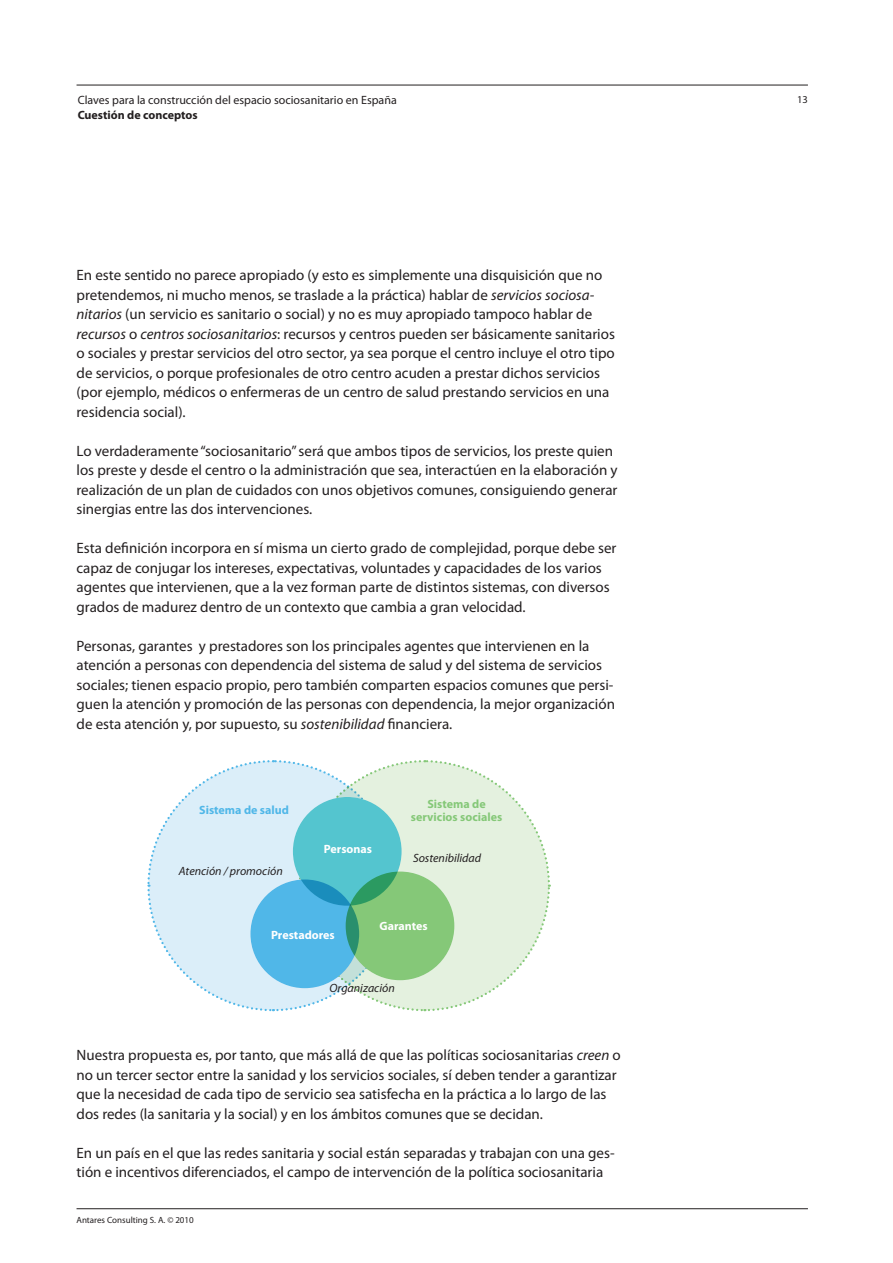
<style>
.page{position:relative;width:893px;height:1263px;background:#fff}
.page>*{position:absolute;margin:0;border:0;box-sizing:border-box;transform-origin:0 0}
.t1{font:15px/19.5px "Myriad Pro";color:#231f20}
.t2{font:12px "Myriad Pro";color:#231f20}
.t3{font:italic 12px "Myriad Pro";color:#231f20}
.t4{font:700 12px "Myriad Pro";color:#fff}
.t5{font:700 12px/13.5px "Myriad Pro";color:#85c878;text-align:center}
.t6{font:700 12px "Myriad Pro";color:#231f20}
.t7{font:700 12px "Myriad Pro";color:#50b7e8}
.t8{font:10.5px "Myriad Pro";color:#231f20}
.t9{font:9px "Myriad Pro";color:#231f20}
.s1{font-style:italic}
</style>
<div class="page">
<hr style="left:77px;top:85px;width:731px;height:1px;background:#231f20">
<hr style="left:77px;top:1208px;width:731px;height:1px;background:#231f20">
<svg style="left:147px;top:760px;width:404px;height:252px"></svg>
<div style="left:250px;top:879px;width:109px;height:109px;background:#50b7e8;border-radius:50%"></div>
<div style="left:293px;top:797px;width:109px;height:109px;background:#54c5cf;border-radius:50%"></div>
<div style="left:346px;top:871px;width:108px;height:109px;background:#85c878;border-radius:50%"></div>
<p class="t2" style="left:78px;top:93px;width:321px">Claves para la construcción del espacio sociosanitario en España</p>
<p class="t6" style="left:78px;top:107px;width:121px">Cuestión de conceptos</p>
<p class="t1" style="left:77px;top:265px;width:540px">En este sentido no parece apropiado (y esto es simplemente una disquisición que no pretendemos, ni mucho menos, se traslade a la práctica) hablar de <span class="s1">servicios sociosa&shy;nitarios</span> (un servicio es sanitario o social) y no es muy apropiado tampoco hablar de <span class="s1">recursos</span> o <span class="s1">centros sociosanitarios</span>: recursos y centros pueden ser básicamente sanitarios o sociales y prestar servicios del otro sector, ya sea porque el centro incluye el otro tipo de servicios, o porque profesionales de otro centro acuden a prestar dichos servicios (por ejemplo, médicos o enfermeras de un centro de salud prestando servicios en una residencia social).</p>
<p class="t1" style="left:77px;top:441px;width:543px">Lo verdaderamente “sociosanitario” será que ambos tipos de servicios, los preste quien los preste y desde el centro o la administración que sea, interactúen en la elaboración y realización de un plan de cuidados con unos objetivos comunes, consiguiendo generar sinergias entre las dos intervenciones.</p>
<p class="t1" style="left:77px;top:538px;width:541px">Esta definición incorpora en sí misma un cierto grado de complejidad, porque debe ser capaz de conjugar los intereses, expectativas, voluntades y capacidades de los varios agentes que intervienen, que a la vez forman parte de distintos sistemas, con diversos grados de madurez dentro de un contexto que cambia a gran velocidad.</p>
<p class="t1" style="left:77px;top:636px;width:540px">Personas, garantes y prestadores son los principales agentes que intervienen en la atención a personas con dependencia del sistema de salud y del sistema de servicios sociales; tienen espacio propio, pero también comparten espacios comunes que persi&shy;guen la atención y promoción de las personas con dependencia, la mejor organización de esta atención y, por supuesto, su <span class="s1">sostenibilidad</span> financiera.</p>
<p class="t7" style="left:199px;top:802px;width:91px">Sistema de salud</p>
<p class="t5" style="left:411px;top:796px;width:93px">Sistema de servicios sociales</p>
<p class="t3" style="left:413px;top:851px;width:70px">Sostenibilidad</p>
<p class="t4" style="left:324px;top:841px;width:50px">Personas</p>
<p class="t3" style="left:179px;top:863px;width:105px">Atención / promoción</p>
<p class="t4" style="left:271px;top:927px;width:65px">Prestadores</p>
<p class="t4" style="left:379px;top:918px;width:50px">Garantes</p>
<p class="t3" style="left:330px;top:981px;width:67px">Organización</p>
<p class="t1" style="left:77px;top:1045px;width:546px">Nuestra propuesta es, por tanto, que más allá de que las políticas sociosanitarias <span class="s1">creen</span> o no un tercer sector entre la sanidad y los servicios sociales, sí deben tender a garantizar que la necesidad de cada tipo de servicio sea satisfecha en la práctica a lo largo de las dos redes (la sanitaria y la social) y en los ámbitos comunes que se decidan.</p>
<p class="t1" style="left:77px;top:1143px;width:540px">En un país en el que las redes sanitaria y social están separadas y trabajan con una ges&shy;tión e incentivos diferenciados, el campo de intervención de la política sociosanitaria</p>
<p class="t9" style="left:77px;top:1214px;width:119px">Antares Consulting S. A. © 2010</p>
<p class="t8" style="left:797px;top:93px;width:12px">13</p>
</div>
